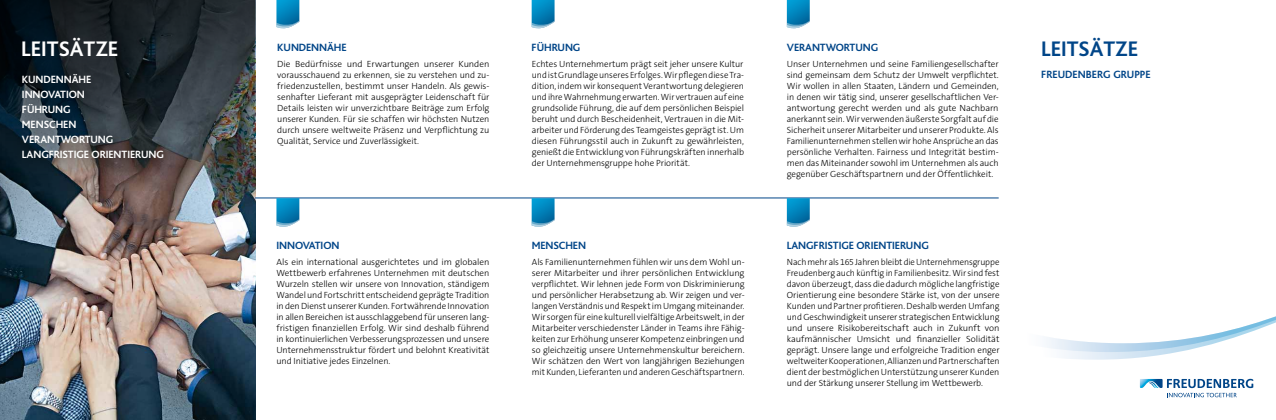
<style>
.page{position:relative;width:1276px;height:420px;background:#fff}
.page>*{position:absolute;margin:0;border:0;box-sizing:border-box;transform-origin:0 0}
.t1{font:700 22px "Bliss";color:#004588}
.t2{font:700 22px "Bliss";color:#fff}
.t3{font:700 11px "Bliss";letter-spacing:-.01em;color:#004588}
.t4{font:700 11px/15px "Bliss";letter-spacing:-.01em;color:#fff}
.t5{font:300 9px/11px "The Sans B3";letter-spacing:-.005em;color:#000;text-align:justify}
</style>
<div class="page">
<img style="left:0;top:276px;width:255px;height:144px">
<svg style="left:1140px;top:378px;width:113px;height:19px"></svg>
<svg style="left:276px;top:0;width:23px;height:28px"></svg>
<hr style="left:255px;top:197px;width:743px;height:1px;background:#004588">
<svg style="left:1046px;top:316px;width:230px;height:43px"></svg>
<img style="left:0;top:0;width:255px;height:276px">
<svg style="left:531px;top:0;width:23px;height:28px"></svg>
<svg style="left:787px;top:0;width:23px;height:28px"></svg>
<svg style="left:276px;top:198px;width:23px;height:28px"></svg>
<svg style="left:531px;top:198px;width:23px;height:28px"></svg>
<svg style="left:787px;top:198px;width:23px;height:28px"></svg>
<div style="left:5px;top:58px;width:175px;height:118px;background:#000;opacity:.94"></div>
<h1 class="t2" style="left:21px;top:37px;width:99px">LEITSÄTZE</h1>
<p class="t4" style="left:22px;top:72px;width:143px">KUNDENNÄHE<br>INNOVATION<br>FÜHRUNG<br>MENSCHEN<br>VERANTWORTUNG<br>LANGFRISTIGE ORIENTIERUNG</p>
<p class="t3" style="left:277px;top:41px;width:71px">KUNDENNÄHE</p>
<p class="t3" style="left:531px;top:41px;width:50px">FÜHRUNG</p>
<p class="t3" style="left:787px;top:41px;width:93px">VERANTWORTUNG</p>
<p class="t5" style="left:277px;top:59px;width:214px">Die Bedürfnisse und Erwartungen unserer Kunden vorausschauend zu erkennen, sie zu verstehen und zu&shy;friedenzustellen, bestimmt unser Handeln. Als gewis&shy;senhafter Lieferant mit ausgeprägter Leidenschaft für Details leisten wir unverzichtbare Beiträge zum Erfolg unserer Kunden. Für sie schaffen wir höchsten Nutzen durch unsere weltweite Präsenz und Verpflichtung zu Qualität, Service und Zuverlässigkeit.</p>
<p class="t5" style="left:532px;top:59px;width:214px">Echtes Unternehmertum prägt seit jeher unsere Kultur und ist Grundlage unseres Erfolges. Wir pflegen diese Tra&shy;dition, indem wir konsequent Verantwortung delegieren und ihre Wahrnehmung erwarten. Wir vertrauen auf eine grundsolide Führung, die auf dem persönlichen Beispiel beruht und durch Bescheidenheit, Vertrauen in die Mit&shy;arbeiter und Förderung des Teamgeistes geprägt ist. Um diesen Führungsstil auch in Zukunft zu gewährleisten, genießt die Entwicklung von Führungskräften innerhalb der Unternehmensgruppe hohe Priorität.</p>
<p class="t5" style="left:787px;top:59px;width:213px">Unser Unternehmen und seine Familiengesellschafter sind gemeinsam dem Schutz der Umwelt verpflichtet.<br>Wir wollen in allen Staaten, Ländern und Gemeinden, in denen wir tätig sind, unserer gesellschaftlichen Ver&shy;antwortung gerecht werden und als gute Nachbarn anerkannt sein. Wir verwenden äußerste Sorgfalt auf die Sicherheit unserer Mitarbeiter und unserer Produkte. Als Familienunternehmen stellen wir hohe Ansprüche an das persönliche Verhalten. Fairness und Integrität bestim&shy;men das Miteinander sowohl im Unternehmen als auch gegenüber Geschäftspartnern und der Öffentlichkeit.</p>
<p class="t3" style="left:276px;top:239px;width:64px">INNOVATION</p>
<p class="t3" style="left:532px;top:239px;width:56px">MENSCHEN</p>
<p class="t3" style="left:787px;top:239px;width:143px">LANGFRISTIGE ORIENTIERUNG</p>
<p class="t5" style="left:276px;top:257px;width:214px">Als ein international ausgerichtetes und im globalen Wettbewerb erfahrenes Unternehmen mit deutschen Wurzeln stellen wir unsere von Innovation, ständigem Wandel und Fortschritt entscheidend geprägte Tradition in den Dienst unserer Kunden. Fortwährende Innovation in allen Bereichen ist ausschlaggebend für unseren lang&shy;fristigen finanziellen Erfolg. Wir sind deshalb führend in kontinuierlichen Verbesserungsprozessen und unsere Unternehmensstruktur fördert und belohnt Kreativität und Initiative jedes Einzelnen.</p>
<p class="t5" style="left:532px;top:257px;width:214px">Als Familienunternehmen fühlen wir uns dem Wohl un&shy;serer Mitarbeiter und ihrer persönlichen Entwicklung verpflichtet. Wir lehnen jede Form von Diskriminierung und persönlicher Herabsetzung ab. Wir zeigen und ver&shy;langen Verständnis und Respekt im Umgang miteinander.<br>Wir sorgen für eine kulturell vielfältige Arbeitswelt, in der Mitarbeiter verschiedenster Länder in Teams ihre Fähig&shy;keiten zur Erhöhung unserer Kompetenz einbringen und so gleichzeitig unsere Unternehmenskultur bereichern.<br>Wir schätzen den Wert von langjährigen Beziehungen mit Kunden, Lieferanten und anderen Geschäftspartnern.</p>
<p class="t5" style="left:787px;top:257px;width:214px">Nach mehr als 165 Jahren bleibt die Unternehmensgruppe Freudenberg auch künftig in Familienbesitz. Wir sind fest davon überzeugt, dass die dadurch mögliche langfristige Orientierung eine besondere Stärke ist, von der unsere Kunden und Partner profitieren. Deshalb werden Umfang und Geschwindigkeit unserer strategischen Entwicklung und unsere Risikobereitschaft auch in Zukunft von kaufmännischer Umsicht und finanzieller Solidität geprägt. Unsere lange und erfolgreiche Tradition enger weltweiter Kooperationen, Allianzen und Partnerschaften dient der bestmöglichen Unterstützung unserer Kunden und der Stärkung unserer Stellung im Wettbewerb.</p>
<h1 class="t1" style="left:1041px;top:37px;width:99px">LEITSÄTZE</h1>
<p class="t3" style="left:1041px;top:68px;width:111px">FREUDENBERG GRUPPE</p>
</div>
